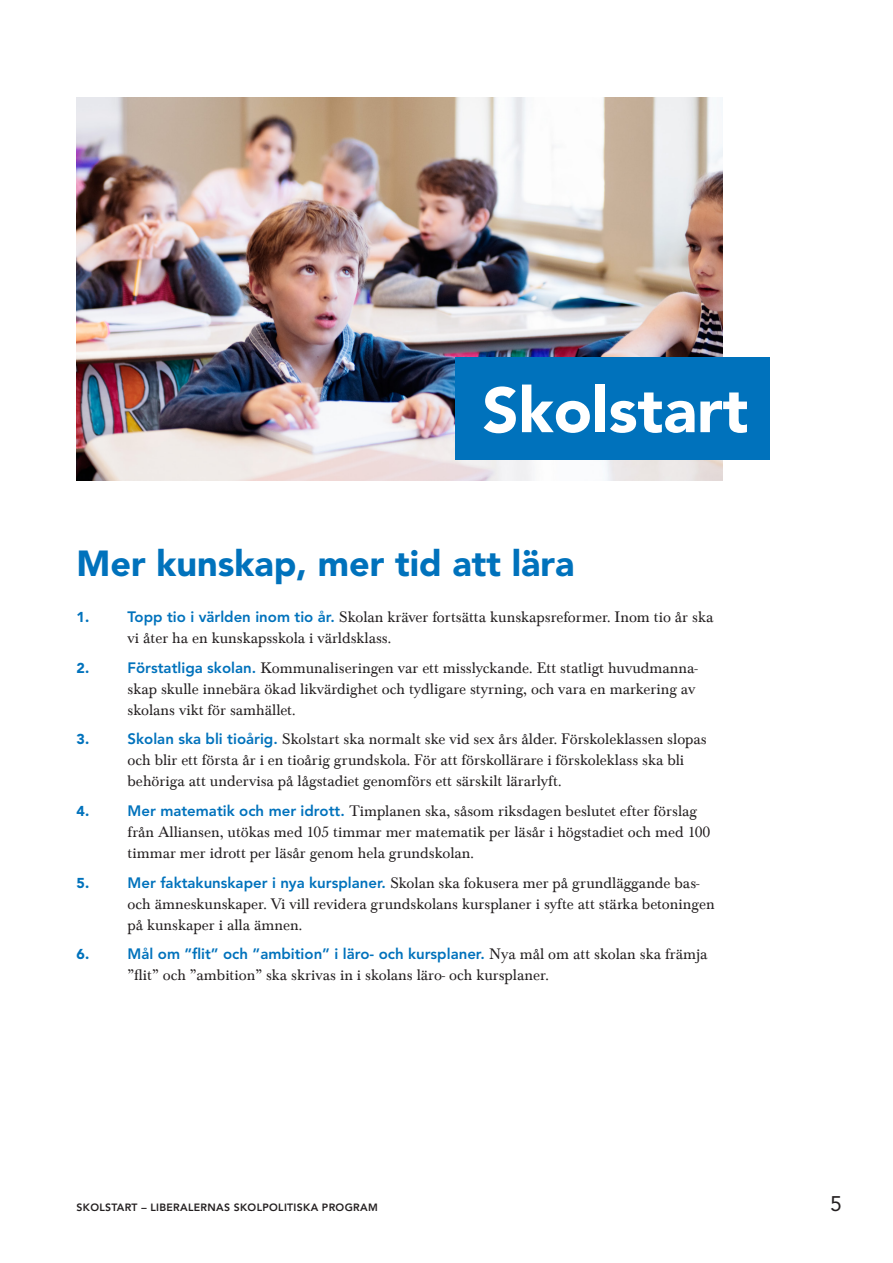
<style>
.page{position:relative;width:893px;height:1263px;background:#fff}
.page>*{position:absolute;margin:0;border:0;box-sizing:border-box;transform-origin:0 0}
.Rub1{font:900 63px "Avenir";color:#fff}
.Rub2{font:900 36px "Avenir";color:#0072bc}
.t1{font:21px "Avenir";color:#231f20}
.t2{font:15.75px/21px "Baskerville LT";color:#231f20}
.t3{font:800 15px "Avenir";color:#0072bc}
.t4{font:900 14.25px "Avenir";color:#0072bc}
.t5{font:800 10.5px "Avenir";letter-spacing:.03em;color:#231f20}
.s1{font-family:"Avenir";font-weight:800;font-size:15px;color:#0072bc}
.s2{font-family:"Baskerville LT";font-weight:400;font-size:15.75px;color:#231f20}
</style>
<div class="page">
<img style="left:77px;top:98px;width:646px;height:382px">
<div style="left:455px;top:357px;width:315px;height:102px;background:#0072bc"></div>
<p class="Rub1" style="left:482px;top:372px;width:267px">Skolstart</p>
<p class="Rub2" style="left:77px;top:542px;width:499px">Mer kunskap, mer tid att lära</p>
<p class="t4" style="left:77px;top:609px;width:14px">1.</p>
<p class="t2" style="left:128px;top:607px;width:587px"><span class="s1">Topp tio i världen inom tio år.</span> Skolan kräver fortsätta kunskapsreformer. Inom tio år ska vi åter ha en kunskapsskola i världsklass.</p>
<p class="t4" style="left:77px;top:659px;width:14px">2.</p>
<p class="t2" style="left:128px;top:658px;width:572px"><span class="s1">Förstatliga skolan.</span> Kommunaliseringen var ett misslyckande. Ett statligt huvudmanna&shy;skap skulle innebära ökad likvärdighet och tydligare styrning, och vara en markering av skolans vikt för samhället.</p>
<p class="t4" style="left:77px;top:731px;width:14px">3.</p>
<p class="t2" style="left:128px;top:729px;width:581px"><span class="s1">Skolan ska bli tioårig.</span> Skolstart ska normalt ske vid sex års ålder. Förskoleklassen slopas och blir ett första år i en tioårig grundskola. För att förskollärare i förskoleklass ska bli behöriga att undervisa på lågstadiet genomförs ett särskilt lärarlyft.</p>
<p class="t4" style="left:77px;top:802px;width:14px">4.</p>
<p class="t2" style="left:128px;top:801px;width:584px"><span class="s1">Mer matematik och mer idrott.</span> Timplanen ska, såsom riksdagen beslutet efter förslag från Alliansen, utökas med 105 timmar mer matematik per läsår i högstadiet och med 100 timmar mer idrott per läsår genom hela grundskolan.</p>
<p class="t4" style="left:77px;top:874px;width:14px">5.</p>
<p class="t2" style="left:128px;top:872px;width:589px"><span class="s1">Mer faktakunskaper i nya kursplaner.</span> Skolan ska fokusera mer på grundläggande bas&shy;och ämneskunskaper. Vi vill revidera grundskolans kursplaner i syfte att stärka betoningen på kunskaper i alla ämnen.</p>
<p class="t4" style="left:77px;top:945px;width:14px">6.</p>
<p class="t3" style="left:128px;top:945px;width:581px">Mål om ”flit” och ”ambition” i läro- och kursplaner. <span class="s2">Nya mål om att skolan ska främja</span></p>
<p class="t2" style="left:128px;top:965px;width:423px">”flit” och ”ambition” ska skrivas in i skolans läro- och kursplaner.</p>
<p class="t5" style="left:77px;top:1201px;width:303px">SKOLSTART – LIBERALERNAS SKOLPOLITISKA PROGRAM</p>
<h3 class="t1" style="left:830px;top:1191px;width:13px">5</h3>
</div>
